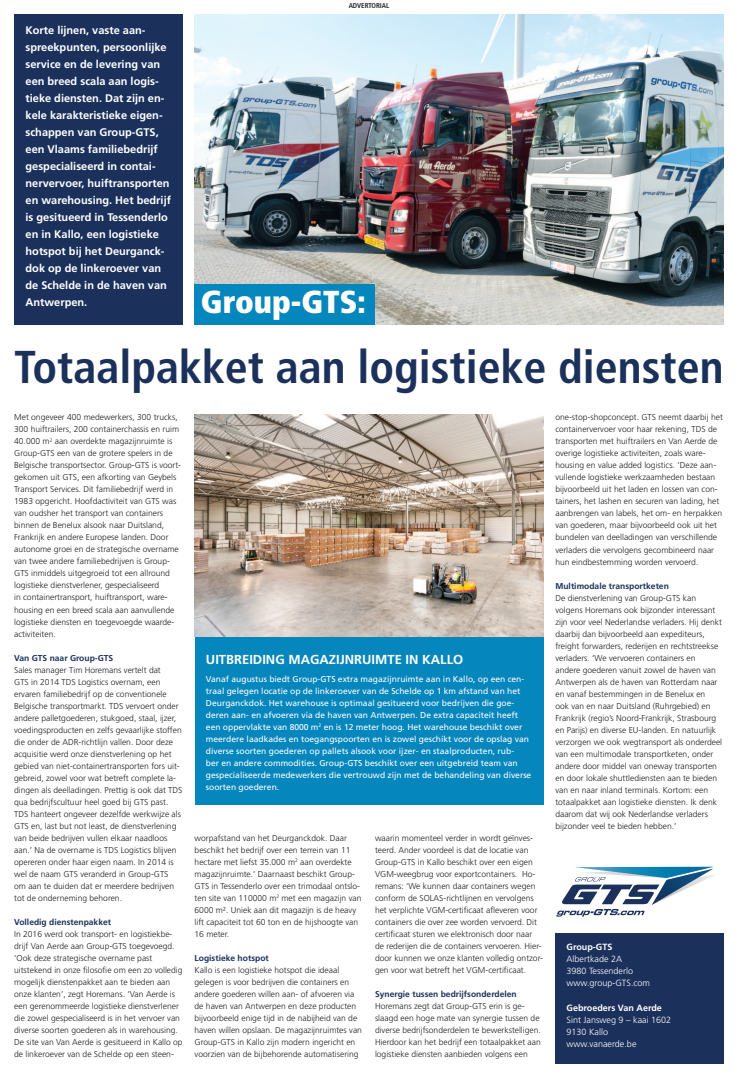
<style>
.page{position:relative;width:738px;height:1078px;background:#fff}
.page>*{position:absolute;margin:0;border:0;box-sizing:border-box;transform-origin:0 0}
.t1{font:700 condensed 46px "Frutiger LT Std";color:#1b315c}
.t2{font:900 condensed 31.7px "Frutiger LT Std";color:#fff}
.t3{font:700 13px "Frutiger LT Std";color:#fff}
.t4{font:700 11px/17px "Frutiger LT Std";color:#fff}
.t5{font:300 9px/12px "Frutiger LT Std";color:#fff}
.t6{font:700 9px "Frutiger LT Std";color:#fff}
.t7{font:300 8.5px/12px "Frutiger LT Std";color:#231f20}
.t8{font:8.5px/12px "Frutiger LT Std";color:#fff}
.t9{font:700 8.5px "Frutiger LT Std";color:#1b315c}
.t10{font:700 condensed 7px "Frutiger LT Std";color:#231f20}
</style>
<div class="page">
<svg style="left:556px;top:866px;width:158px;height:50px"></svg>
<div style="left:555px;top:932px;width:168px;height:131px;background:#1b315c"></div>
<div style="left:194px;top:636px;width:349px;height:168px;background:#0586bd"></div>
<div style="left:14px;top:14px;width:168px;height:310px;background:#1b315c"></div>
<img style="left:194px;top:14px;width:529px;height:310px">
<img style="left:194px;top:414px;width:349px;height:222px">
<div style="left:194px;top:284px;width:180px;height:40px;background:#0586bd"></div>
<p class="t4" style="left:26px;top:21px;width:147px">Korte lijnen, vaste aan&shy;spreekpunten, persoonlijke service en de levering van een breed scala aan logis&shy;tieke diensten. Dat zijn en&shy;kele karakteristieke eigen&shy;schappen van Group-GTS, een Vlaams familiebedrijf gespecialiseerd in contai&shy;nervervoer, huiftransporten en warehousing. Het bedrijf is gesitueerd in Tessenderlo en in Kallo, een logistieke hotspot bij het Deurganck&shy;dok op de linkeroever van de Schelde in de haven van<br>Antwerpen.</p>
<p class="t10" style="left:348px;top:2px;width:42px">advertorial</p>
<h2 class="t2" style="left:201px;top:283px;width:166px">Group-GTS:</h2>
<h1 class="t1" style="left:14px;top:339px;width:710px">Totaalpakket aan logistieke diensten</h1>
<p class="t7" style="left:14px;top:411px;width:168px">Met ongeveer 400 medewerkers, 300 trucks, 300 huiftrailers, 200 containerchassis en ruim 40.000 m<sup>2</sup> aan overdekte magazijnruimte is Group-GTS een van de grotere spelers in de Belgische transportsector. Group-GTS is voort&shy;gekomen uit GTS, een afkorting van Geybels Transport Services. Dit familiebedrijf werd in 1983 opgericht. Hoofdactiviteit van GTS was van oudsher het transport van containers binnen de Benelux alsook naar Duitsland, Frankrijk en andere Europese landen. Door autonome groei en de strategische overname van twee andere familiebedrijven is Group-GTS inmiddels uitgegroeid tot een allround logistieke dienstverlener, gespecialiseerd<br>in containertransport, huiftransport, ware&shy;housing en een breed scala aan aanvullende logistieke diensten en toegevoegde waarde&shy;activiteiten.</p>
<p class="t9" style="left:14px;top:652px;width:101px">Van GTS naar Group-GTS</p>
<p class="t7" style="left:14px;top:663px;width:170px">Sales manager Tim Horemans vertelt dat<br>GTS in 2014 TDS Logistics overnam, een ervaren familiebedrijf op de conventionele Belgische transportmarkt. TDS vervoert onder andere palletgoederen, stukgoed, staal, ijzer, voedingsproducten en zelfs gevaarlijke stoffen die onder de ADR-richtlijn vallen. Door deze acquisitie werd onze dienstverlening op het gebied van niet-containertransporten fors uit&shy;gebreid, zowel voor wat betreft complete la&shy;dingen als deelladingen. Prettig is ook dat TDS qua bedrijfscultuur heel goed bij GTS past.<br>TDS hanteert ongeveer dezelfde werkwijze als GTS en, last but not least, de dienstverlening van beide bedrijven vullen elkaar naadloos aan.’ Na de overname is TDS Logistics blijven opereren onder haar eigen naam. In 2014 is wel de naam GTS veranderd in Group-GTS om aan te duiden dat er meerdere bedrijven tot de onderneming behoren.</p>
<p class="t9" style="left:14px;top:916px;width:98px">Volledig dienstenpakket</p>
<p class="t7" style="left:14px;top:927px;width:170px">In 2016 werd ook transport- en logistiekbe&shy;drijf Van Aerde aan Group-GTS toegevoegd. ‘Ook deze strategische overname past uitstekend in onze filosofie om een zo volledig mogelijk dienstenpakket aan te bieden aan onze klanten’, zegt Horemans. ‘Van Aerde is een gerenommeerde logistieke dienstverlener die zowel gespecialiseerd is in het vervoer van diverse soorten goederen als in warehousing.<br>De site van Van Aerde is gesitueerd in Kallo op de linkeroever van de Schelde op een steen-</p>
<h3 class="t3" style="left:206px;top:652px;width:94px">Uitbreiding maga</h3>
<h3 class="t3" style="left:328px;top:652px;width:136px">zijnruimte in Kallo</h3>
<p class="t8" style="left:206px;top:673px;width:326px">Vanaf augustus biedt Group-GTS extra magazijnruimte aan in Kallo, op een cen&shy;traal gelegen locatie op de linkeroever van de Schelde op 1 km afstand van het Deurganckdok. Het warehouse is optimaal gesitueerd voor bedrijven die goe&shy;deren aan- en afvoeren via de haven van Antwerpen. De extra capaciteit heeft een oppervlakte van 8000 m<sup>2</sup> en is 12 meter hoog. Het warehouse beschikt over meerdere laadkades en toegangspoorten en is zowel geschikt voor de opslag van diverse soorten goederen op pallets alsook voor ijzer- en staalproducten, rub-<br>ber en andere commodities. Group-GTS beschikt over een uitgebreid team van gespecialiseerde medewerkers die vertrouwd zijn met de behandeling van diverse soorten goederen.</p>
<p class="t7" style="left:194px;top:831px;width:168px">worpafstand van het Deurganckdok. Daar beschikt het bedrijf over een terrein van 11 hectare met liefst 35.000 m<sup>2</sup> aan overdekte magazijnruimte.’ Daarnaast beschikt Group-GTS in Tessenderlo over een trimodaal ontslo&shy;ten site van 110000 m<sup>2</sup> met een magazijn van 6000 m². Uniek aan dit magazijn is de heavy lift capaciteit tot 60 ton en de hijshoogte van 16 meter.</p>
<p class="t9" style="left:194px;top:952px;width:76px">Logistieke hotspot</p>
<p class="t7" style="left:194px;top:963px;width:169px">Kallo is een logistieke hotspot die ideaal gelegen is voor bedrijven die containers en andere goederen willen aan- of afvoeren via de haven van Antwerpen en deze producten bijvoorbeeld enige tijd in de nabijheid van de haven willen opslaan. De magazijnruimtes van Group-GTS in Kallo zijn modern ingericht en voorzien van de bijbehorende automatisering</p>
<p class="t7" style="left:375px;top:831px;width:169px">waarin momenteel verder in wordt geïnves&shy;teerd. Ander voordeel is dat de locatie van Group-GTS in Kallo beschikt over een eigen VGM-weegbrug voor exportcontainers. Ho&shy;remans: ‘We kunnen daar containers wegen conform de SOLAS-richtlijnen en vervolgens het verplichte VGM-certificaat afleveren voor containers die over zee worden vervoerd. Dit certificaat sturen we elektronisch door naar de rederijen die de containers vervoeren. Hier&shy;door kunnen we onze klanten volledig ontzor&shy;gen voor wat betreft het VGM-certificaat.</p>
<p class="t9" style="left:375px;top:988px;width:143px">Synergie tussen bedrijfsonderdelen</p>
<p class="t7" style="left:375px;top:999px;width:167px">Horemans zegt dat Group-GTS erin is ge&shy;slaagd een hoge mate van synergie tussen de diverse bedrijfsonderdelen te bewerkstelligen.<br>Hierdoor kan het bedrijf een totaalpakket aan logistieke diensten aanbieden volgens een</p>
<p class="t7" style="left:555px;top:411px;width:169px">one-stop-shopconcept. GTS neemt daarbij het containervervoer voor haar rekening, TDS de transporten met huiftrailers en Van Aerde de overige logistieke activiteiten, zoals ware&shy;housing en value added logistics. ‘Deze aan&shy;vullende logistieke werkzaamheden bestaan bijvoorbeeld uit het laden en lossen van con&shy;tainers, het lashen en securen van lading, het aanbrengen van labels, het om- en herpakken van goederen, maar bijvoorbeeld ook uit het bundelen van deelladingen van verschillende verladers die vervolgens gecombineerd naar hun eindbestemming worden vervoerd.</p>
<p class="t9" style="left:555px;top:580px;width:115px">Multimodale transportketen</p>
<p class="t7" style="left:555px;top:591px;width:168px">De dienstverlening van Group-GTS kan volgens Horemans ook bijzonder interessant zijn voor veel Nederlandse verladers. Hij denkt daarbij dan bijvoorbeeld aan expediteurs, freight forwarders, rederijen en rechtstreekse verladers. ‘We vervoeren containers en andere goederen vanuit zowel de haven van Antwerpen als de haven van Rotterdam naar en vanaf bestemmingen in de Benelux en<br>ook van en naar Duitsland (Ruhrgebied) en Frankrijk (regio’s Noord-Frankrijk, Strasbourg en Parijs) en diverse EU-landen. En natuurlijk verzorgen we ook wegtransport als onderdeel van een multimodale transportketen, onder andere door middel van oneway transporten en door lokale shuttlediensten aan te bieden van en naar inland terminals. Kortom: een totaalpakket aan logistieke diensten. Ik denk daarom dat wij ook Nederlandse verladers bijzonder veel te bieden hebben.’</p>
<p class="t6" style="left:566px;top:941px;width:47px">Group-GTS</p>
<p class="t5" style="left:566px;top:953px;width:85px">Albertkade 2A<br>3980 Tessenderlo www.group-GTS.com</p>
<p class="t6" style="left:566px;top:1001px;width:97px">Gebroeders Van Aerde</p>
<p class="t5" style="left:566px;top:1013px;width:106px">Sint Jansweg 9 – kaai 1602<br>9130 Kallo www.vanaerde.be</p>
</div>
